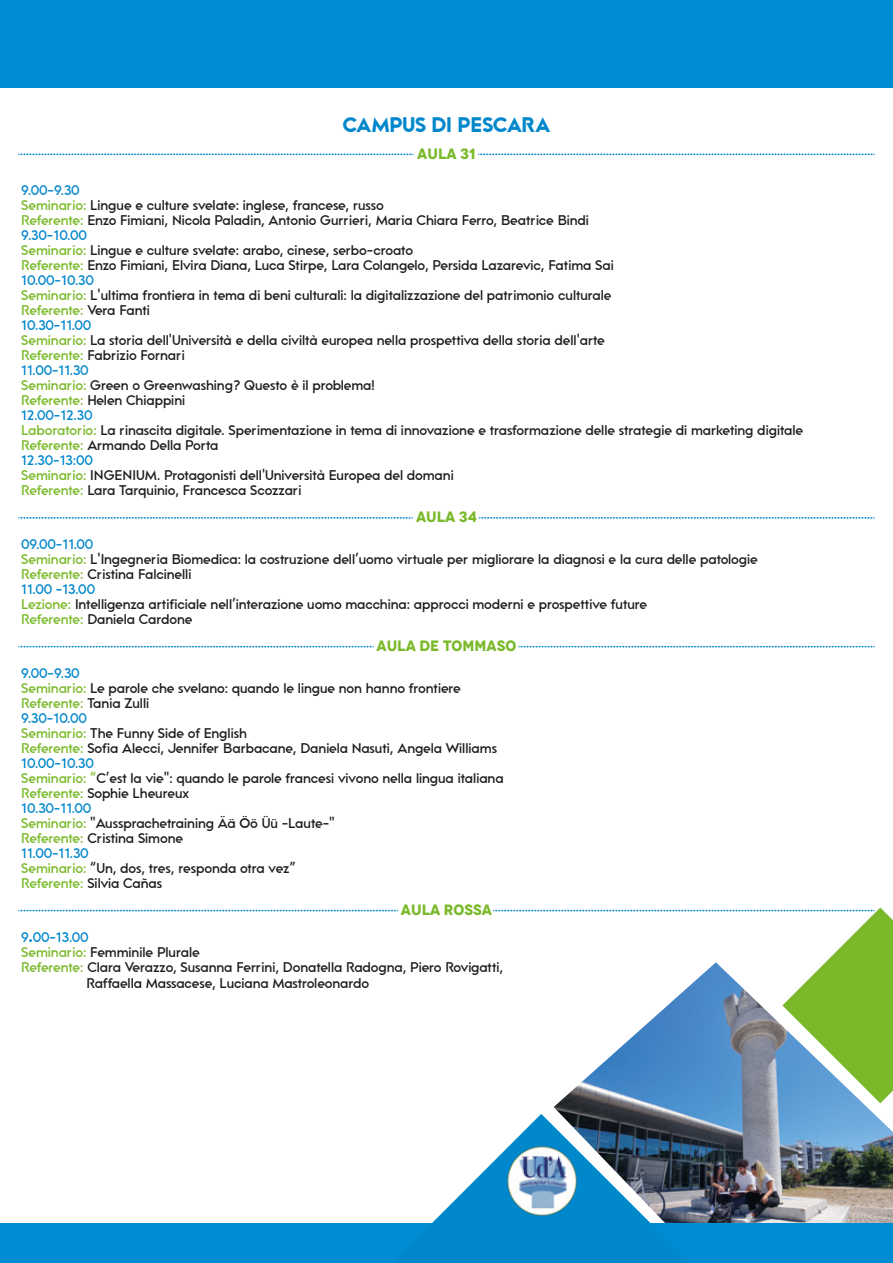
<style>
.page{position:relative;width:893px;height:1263px;background:#fff}
.page>*{position:absolute;margin:0;border:0;box-sizing:border-box;transform-origin:0 0}
.t1{font:700 22.5px "Redtone";color:#0087cc}
.t2{font:500 15px/15px "Redtone";letter-spacing:-.005em;color:#1d1d1b}
.t3{font:700 15px "Novecento";color:#7ab929}
.t4{font:500 15px "Redtone";color:#0087cc}
.s1{color:#0087cc}
.s2{color:#7ab929}
.s3{font-weight:700;font-size:18px}
</style>
<div class="page">
<div style="left:0;top:0;width:893px;height:87px;background:#008dd4"></div>
<img style="left:554px;top:1103px;width:339px;height:121px">
<div style="left:0;top:1224px;width:893px;height:39px;background:#008dd4"></div>
<svg style="left:392px;top:1114px;width:298px;height:110px"></svg>
<img style="left:505px;top:1144px;width:74px;height:74px">
<svg style="left:478px;top:154px;width:397px;height:1px"></svg>
<svg style="left:18px;top:154px;width:396px;height:1px"></svg>
<svg style="left:479px;top:517px;width:396px;height:2px"></svg>
<svg style="left:18px;top:517px;width:395px;height:2px"></svg>
<svg style="left:519px;top:646px;width:356px;height:1px"></svg>
<svg style="left:18px;top:646px;width:356px;height:1px"></svg>
<svg style="left:493px;top:907px;width:400px;height:196px"></svg>
<svg style="left:18px;top:910px;width:380px;height:1px"></svg>
<h1 class="t1" style="left:343px;top:114px;width:209px">CAMPUS DI PESCARA</h1>
<p class="t3" style="left:417px;top:144px;width:60px">AULA 31</p>
<p class="t2" style="left:21px;top:184px;width:783px"><span class="s1">9.00-9.30<br></span><span class="s2">Seminario:</span> Lingue e culture svelate: inglese, francese, russo<br><span class="s2">Referente:</span> Enzo Fimiani, Nicola Paladin, Antonio Gurrieri, Maria Chiara Ferro, Beatrice Bindi<br><span class="s1">9.30-10.00<br></span><span class="s2">Seminario:</span> Lingue e culture svelate: arabo, cinese, serbo-croato<br><span class="s2">Referente:</span> Enzo Fimiani, Elvira Diana, Luca Stirpe, Lara Colangelo, Persida Lazarevic, Fatima Sai<br><span class="s1">10.00-10.30<br></span><span class="s2">Seminario:</span> L'ultima frontiera in tema di beni culturali: la digitalizzazione del patrimonio culturale<br><span class="s2">Referente:</span> Vera Fanti<br><span class="s1">10.30-11.00<br></span><span class="s2">Seminario:</span> La storia dell'Università e della civiltà europea nella prospettiva della storia dell'arte<br><span class="s2">Referente:</span> Fabrizio Fornari<br><span class="s1">11.00-11.30<br></span><span class="s2">Seminario:</span> Green o Greenwashing? Questo è il problema!<br><span class="s2">Referente:</span> Helen Chiappini<br><span class="s1">12.00-12.30<br></span><span class="s2">Laboratorio:</span> La rinascita digitale. Sperimentazione in tema di innovazione e trasformazione delle strategie di marketing digitale <span class="s2">Referente:</span> Armando Della Porta<br><span class="s1">12.30-13:00<br></span><span class="s2">Seminario:</span> INGENIUM. Protagonisti dell'Università Europea del domani<br><span class="s2">Referente:</span> Lara Tarquinio, Francesca Scozzari</p>
<p class="t3" style="left:416px;top:508px;width:62px">AULA 34</p>
<p class="t2" style="left:21px;top:538px;width:738px"><span class="s1">09.00-11.00<br></span><span class="s2">Seminario:</span> L'Ingegneria Biomedica: la costruzione dell’uomo virtuale per migliorare la diagnosi e la cura delle patologie <span class="s2">Referente:</span> Cristina Falcinelli<br><span class="s1">11.00 -13.00<br></span><span class="s2">Lezione:</span> Intelligenza artificiale nell’interazione uomo macchina: approcci moderni e prospettive future<br><span class="s2">Referente:</span> Daniela Cardone</p>
<p class="t3" style="left:377px;top:637px;width:141px">AULA DE TOMMASO</p>
<p class="t2" style="left:21px;top:667px;width:484px"><span class="s1">9.00-9.30<br></span><span class="s2">Seminario:</span> Le parole che svelano: quando le lingue non hanno frontiere <span class="s2">Referente:</span> Tania Zulli<br><span class="s1">9.30-10.00<br></span><span class="s2">Seminario:</span> The Funny Side of English<br><span class="s2">Referente:</span> Sofia Alecci, Jennifer Barbacane, Daniela Nasuti, Angela Williams <span class="s1">10.00-10.30<br></span><span class="s2">Seminario: “</span>C’est la vie": quando le parole francesi vivono nella lingua italiana <span class="s2">Referente:</span> Sophie Lheureux<br><span class="s1">10.30-11.00<br></span><span class="s2">Seminario:</span> "Aussprachetraining Ää Öö Üü -Laute-"<br><span class="s2">Referente:</span> Cristina Simone<br><span class="s1">11.00-11.30<br></span><span class="s2">Seminario:</span> “Un, dos, tres, responda otra vez”<br><span class="s2">Referente:</span> Silvia Cañas</p>
<p class="t3" style="left:401px;top:901px;width:93px">AULA ROSSA</p>
<p class="t4" style="left:21px;top:931px;width:69px">9<span class="s3">.</span>00-13.00</p>
<p class="t2" style="left:21px;top:946px;width:180px"><span class="s2">Seminario:</span> Femminile Plurale</p>
<p class="t2" style="left:21px;top:961px;width:484px"><span class="s2">Referente:</span> Clara Verazzo, Susanna Ferrini, Donatella Radogna, Piero Rovigatti,</p>
<p class="t2" style="left:87px;top:976px;width:284px">Raffaella Massacese, Luciana Mastroleonardo</p>
</div>
